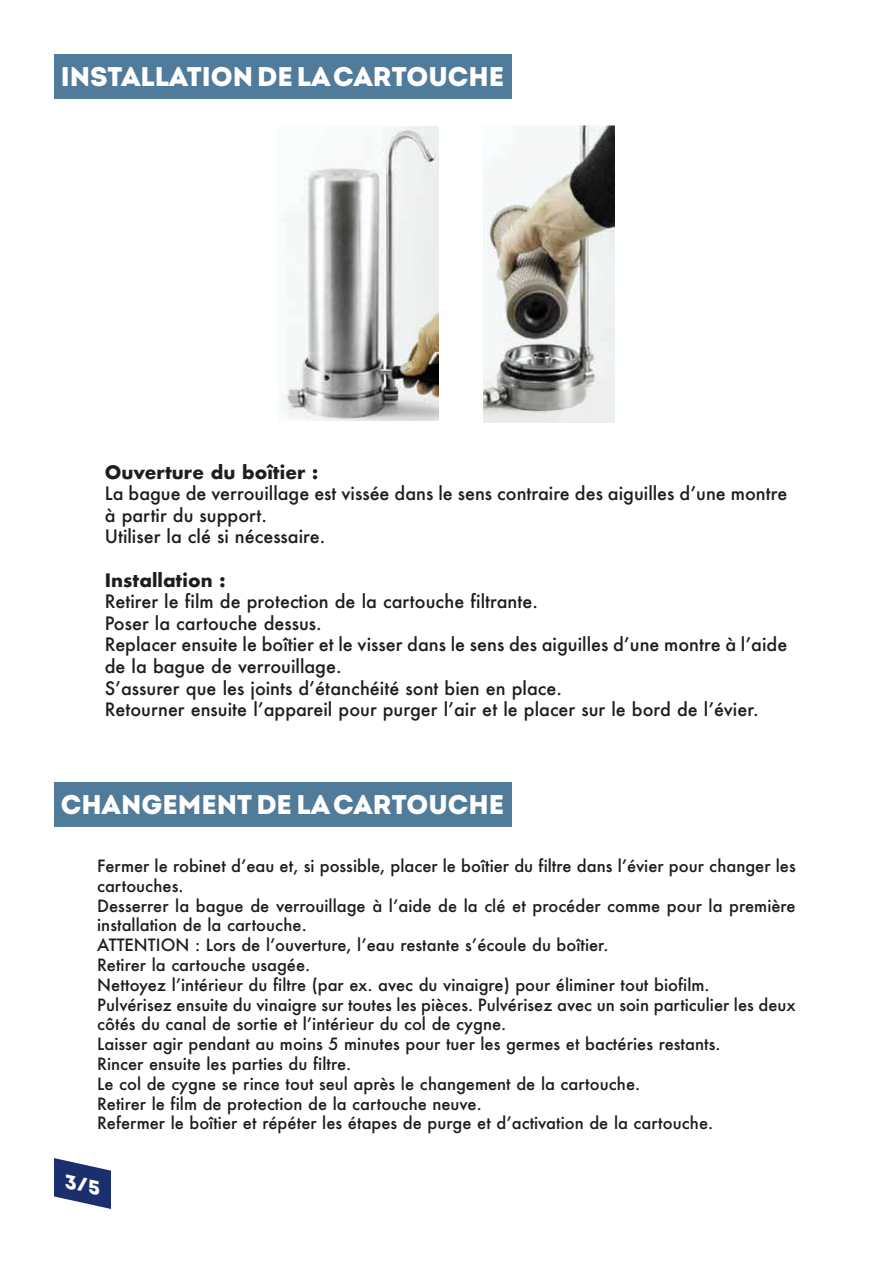
<style>
.page{position:relative;width:893px;height:1263px;background:#fff}
.page>*{position:absolute;margin:0;border:0;box-sizing:border-box;transform-origin:0 0}
.t1{font:27px "Intro Demo Black CAPS";color:#fff}
.t2{font:500 18px/21.6px "Futura";color:#1d1d1b}
.t3{font:700 18px "Futura";color:#1d1d1b}
.t4{font:500 16.5px/19.8px "Futura";color:#1d1d1b}
</style>
<div class="page">
<div style="left:54px;top:54px;width:457px;height:45px;background:#517b9a"></div>
<div style="left:54px;top:782px;width:457px;height:44px;background:#517b9a"></div>
<img style="left:282px;top:126px;width:157px;height:295px">
<img style="left:484px;top:126px;width:131px;height:297px">
<svg style="left:54px;top:1158px;width:57px;height:51px"></svg>
<h1 class="t1" style="left:61px;top:59px;width:445px">INSTALLATION DE LA CARTOUCHE</h1>
<p class="t3" style="left:105px;top:459px;width:215px">Ouverture du boîtier :</p>
<p class="t2" style="left:105px;top:482px;width:684px">La bague de verrouillage est vissée dans le sens contraire des aiguilles d’une montre à partir du support.<br>Utiliser la clé si nécessaire.</p>
<p class="t3" style="left:105px;top:567px;width:122px">Installation :</p>
<p class="t2" style="left:105px;top:590px;width:684px">Retirer le film de protection de la cartouche filtrante.<br>Poser la cartouche dessus.<br>Replacer ensuite le boîtier et le visser dans le sens des aiguilles d’une montre à l’aide de la bague de verrouillage.<br>S’assurer que les joints d’étanchéité sont bien en place.<br>Retourner ensuite l’appareil pour purger l’air et le placer sur le bord de l’évier.</p>
<h1 class="t1" style="left:61px;top:787px;width:445px">CHANGEMENT DE LA CARTOUCHE</h1>
<p class="t4" style="left:97px;top:856px;width:700px">Fermer le robinet d’eau et, si possible, placer le boîtier du filtre dans l’évier pour changer les cartouches.<br>Desserrer la bague de verrouillage à l’aide de la clé et procéder comme pour la première installation de la cartouche.<br>ATTENTION : Lors de l’ouverture, l’eau restante s’écoule du boîtier.<br>Retirer la cartouche usagée.<br>Nettoyez l’intérieur du filtre (par ex. avec du vinaigre) pour éliminer tout biofilm.<br>Pulvérisez ensuite du vinaigre sur toutes les pièces. Pulvérisez avec un soin particulier les deux côtés du canal de sortie et l’intérieur du col de cygne.<br>Laisser agir pendant au moins 5 minutes pour tuer les germes et bactéries restants.<br>Rincer ensuite les parties du filtre.<br>Le col de cygne se rince tout seul après le changement de la cartouche.<br>Retirer le film de protection de la cartouche neuve.<br>Refermer le boîtier et répéter les étapes de purge et d’activation de la cartouche.</p>
</div>
